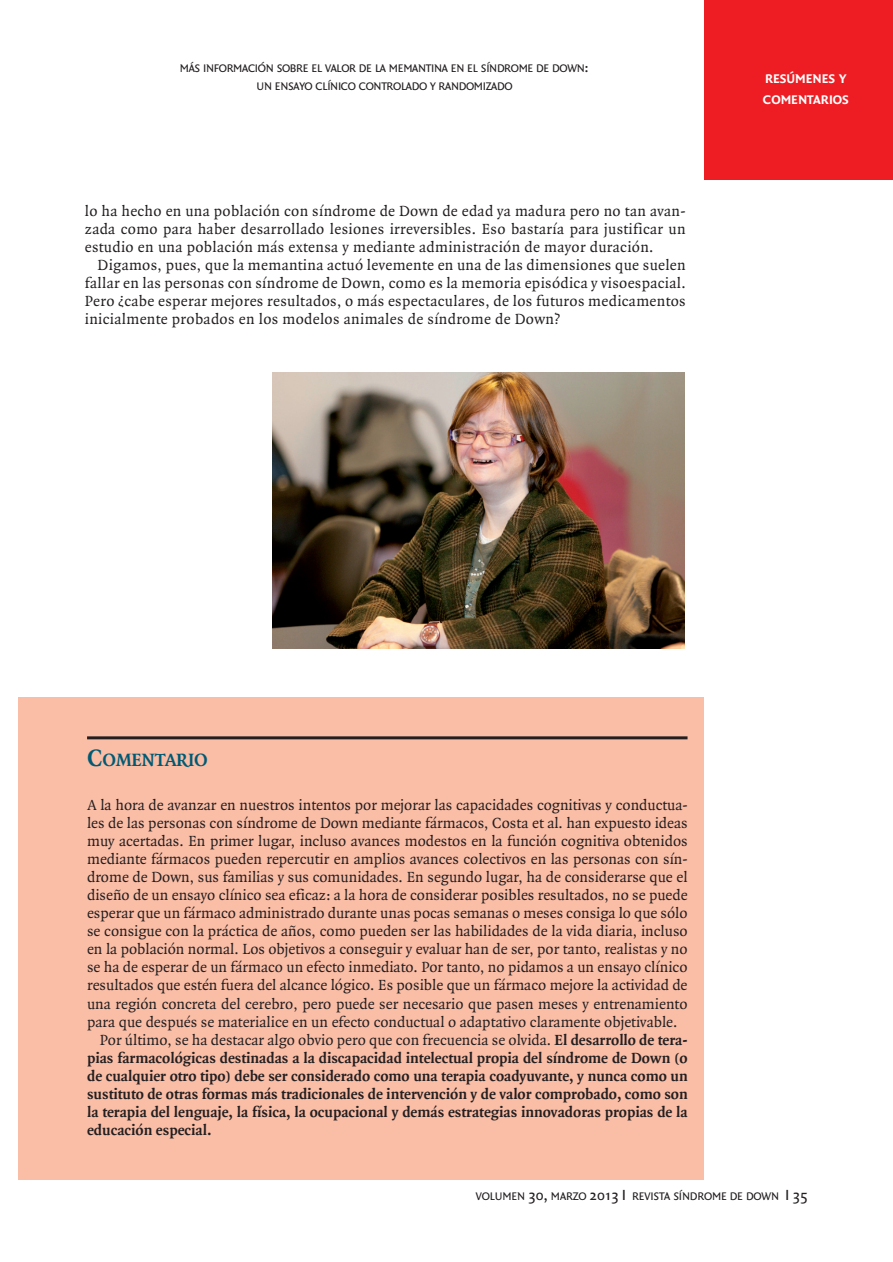
<style>
.page{position:relative;width:893px;height:1262px;background:#fff}
.page>*{position:absolute;margin:0;border:0;box-sizing:border-box;transform-origin:0 0}
.t1{font:700 19.2px "Quadraat";letter-spacing:-.015em;color:#005a74}
.t2{font:15.75px/18px "Quadraat";color:#231f20;text-align:justify}
.t3{font:700 15.75px "Quadraat";color:#231f20}
.t4{font:700 13.5px/21px "Quadraat Sans";color:#fff}
.t5{font:11.85px/18px "Quadraat Sans";letter-spacing:-.025em;color:#231f20;text-align:center}
.s1{font-size:15.75px}
.s2{font-size:25.5px}
.s3{font-weight:700}
</style>
<div class="page">
<div style="left:704px;top:0;width:188px;height:180px;background:#ee1d23"></div>
<div style="left:19px;top:697px;width:685px;height:483px;background:#fabda6"></div>
<hr style="left:87px;top:736px;width:600px;height:3px;background:#231f20">
<img style="left:273px;top:372px;width:411px;height:276px">
<p class="t5" style="left:180px;top:60px;width:410px">MÁS INFORMACIÓN SOBRE EL VALOR DE LA MEMANTINA EN EL SÍNDROME DE DOWN<span class="s1">:<br></span>UN ENSAYO CLÍNICO CONTROLADO Y RANDOMIZADO</p>
<p class="t2" style="left:85px;top:203px;width:602px">lo ha hecho en una población con síndrome de Down de edad ya madura pero no tan avan&shy;zada como para haber desarrollado lesiones irreversibles. Eso bastaría para justificar un estudio en una población más extensa y mediante administración de mayor duración.</p>
<p class="t2" style="left:85px;top:257px;width:602px;text-indent:13px">Digamos, pues, que la memantina actuó levemente en una de las dimensiones que suelen fallar en las personas con síndrome de Down, como es la memoria episódica y visoespacial.<br>Pero ¿cabe esperar mejores resultados, o más espectaculares, de los futuros medicamentos inicialmente probados en los modelos animales de síndrome de Down?</p>
<p class="t4" style="left:763px;top:69px;width:87px">RESÚMENES Y<br>COMENTARIOS</p>
<p class="t1" style="left:87px;top:752px;width:122px"><span class="s2">C</span>OMENTARIO</p>
<p class="t2" style="left:87px;top:797px;width:602px">A la hora de avanzar en nuestros intentos por mejorar las capacidades cognitivas y conductua-</p>
<p class="t2" style="left:87px;top:815px;width:602px">les de las personas con síndrome de Down mediante fármacos, Costa et al. han expuesto ideas</p>
<p class="t2" style="left:87px;top:833px;width:602px">muy acertadas. En primer lugar, incluso avances modestos en la función cognitiva obtenidos</p>
<p class="t2" style="left:87px;top:851px;width:602px">mediante fármacos pueden repercutir en amplios avances colectivos en las personas con sín-</p>
<p class="t2" style="left:87px;top:869px;width:602px">drome de Down, sus familias y sus comunidades. En segundo lugar, ha de considerarse que el</p>
<p class="t2" style="left:87px;top:887px;width:602px">diseño de un ensayo clínico sea eficaz: a la hora de considerar posibles resultados, no se puede</p>
<p class="t2" style="left:87px;top:905px;width:602px">esperar que un fármaco administrado durante unas pocas semanas o meses consiga lo que sólo</p>
<p class="t2" style="left:87px;top:923px;width:602px">se consigue con la práctica de años, como pueden ser las habilidades de la vida diaria, incluso</p>
<p class="t2" style="left:87px;top:941px;width:602px">en la población normal. Los objetivos a conseguir y evaluar han de ser, por tanto, realistas y no</p>
<p class="t2" style="left:87px;top:959px;width:602px">se ha de esperar de un fármaco un efecto inmediato. Por tanto, no pidamos a un ensayo clínico</p>
<p class="t2" style="left:87px;top:977px;width:602px">resultados que estén fuera del alcance lógico. Es posible que un fármaco mejore la actividad de</p>
<p class="t2" style="left:87px;top:995px;width:602px">una región concreta del cerebro, pero puede ser necesario que pasen meses y entrenamiento</p>
<p class="t2" style="left:87px;top:1013px;width:592px">para que después se materialice en un efecto conductual o adaptativo claramente objetivable.</p>
<p class="t2" style="left:100px;top:1031px;width:589px">Por último, se ha destacar algo obvio pero que con frecuencia se olvida. <span class="s3">El desarrollo de tera-</span></p>
<p class="t3" style="left:87px;top:1051px;width:602px">pias farmacológicas destinadas a la discapacidad intelectual propia del síndrome de Down (o</p>
<p class="t3" style="left:87px;top:1069px;width:602px">de cualquier otro tipo) debe ser considerado como una terapia coadyuvante, y nunca como un</p>
<p class="t3" style="left:87px;top:1087px;width:602px">sustituto de otras formas más tradicionales de intervención y de valor comprobado, como son</p>
<p class="t3" style="left:87px;top:1105px;width:602px">la terapia del lenguaje, la física, la ocupacional y demás estrategias innovadoras propias de la</p>
<p class="t3" style="left:87px;top:1123px;width:126px">educación especial.</p>
<p class="t5" style="left:476px;top:1188px;width:333px">VOLUMEN <span class="s1">30,</span> MARZO <span class="s1">2013 I</span> REVISTA SÍNDROME DE DOWN <span class="s1">I 35</span></p>
</div>
